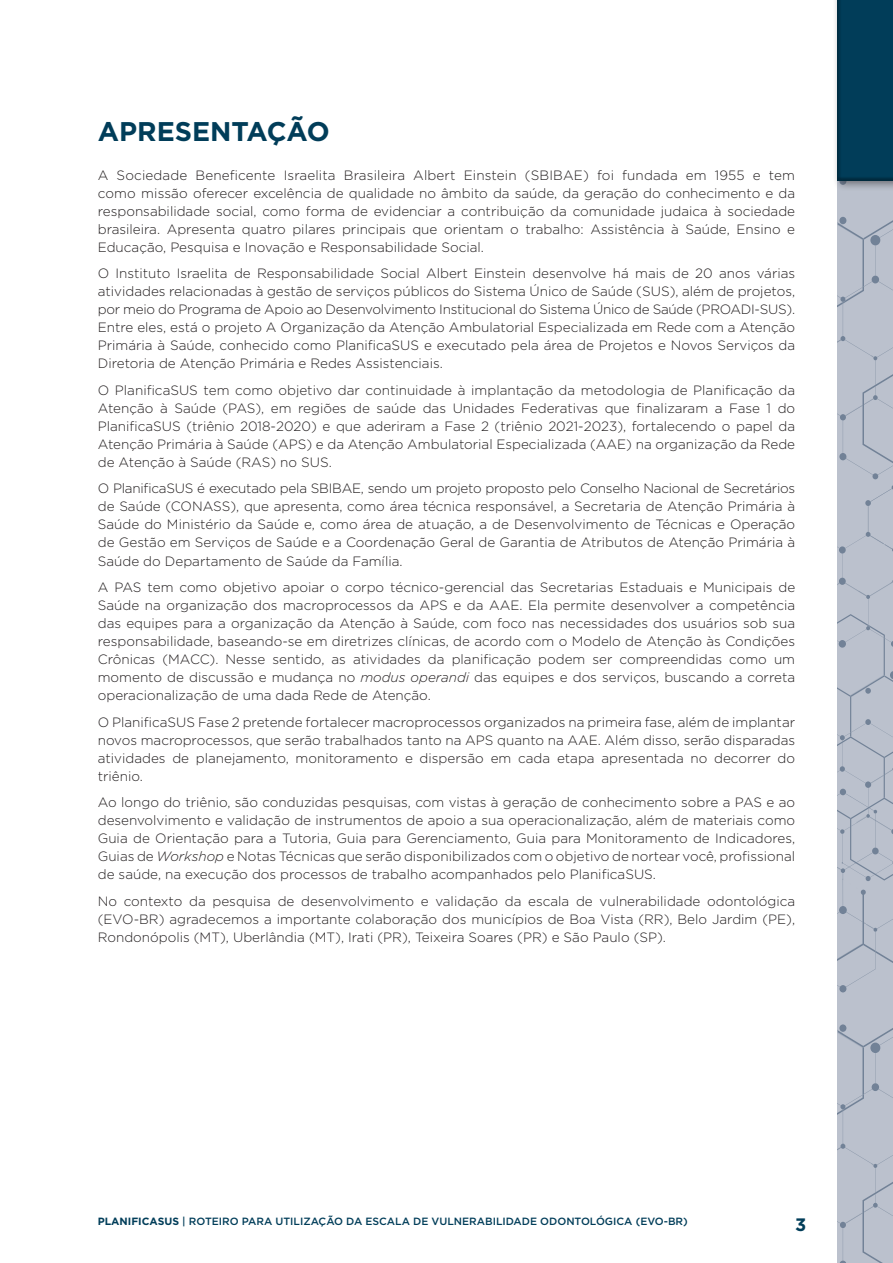
<style>
.page{position:relative;width:893px;height:1263px;background:#fff}
.page>*{position:absolute;margin:0;border:0;box-sizing:border-box;transform-origin:0 0}
.Título{font:700 27px "Gotham";color:#013d59}
.t1{font:700 18px "Gotham";color:#013d59}
.Texto{font:300 13.5px/18px "Gotham";color:#231f20;text-align:justify}
.t2{font:500 10.5px "Gotham";color:#013d59}
.s1{font-style:italic}
.s2{font-weight:700}
</style>
<div class="page">
<svg style="left:838px;top:192px;width:55px;height:287px;background:#b7bdca"></svg>
<svg style="left:838px;top:485px;width:55px;height:778px;background:#b6bcc9"></svg>
<div style="left:832px;top:0;width:61px;height:192px;background:#231f20;opacity:.5"></div>
<div style="left:836px;top:0;width:57px;height:182px;background:#231f20;opacity:.35"></div>
<p class="Título" style="left:98px;top:113px;width:233px">APRESENTAÇÃO</p>
<p class="Texto" style="left:98px;top:166px;width:699px">A Sociedade Beneficente Israelita Brasileira Albert Einstein (SBIBAE) foi fundada em 1955 e tem como missão oferecer excelência de qualidade no âmbito da saúde, da geração do conhecimento e da responsabilidade social, como forma de evidenciar a contribuição da comunidade judaica à sociedade brasileira. Apresenta quatro pilares principais que orientam o trabalho: Assistência à Saúde, Ensino e Educação, Pesquisa e Inovação e Responsabilidade Social.</p>
<p class="Texto" style="left:98px;top:264px;width:699px">O Instituto Israelita de Responsabilidade Social Albert Einstein desenvolve há mais de 20 anos várias atividades relacionadas à gestão de serviços públicos do Sistema Único de Saúde (SUS), além de projetos, por meio do Programa de Apoio ao Desenvolvimento Institucional do Sistema Único de Saúde (PROADI-SUS).<br>Entre eles, está o projeto A Organização da Atenção Ambulatorial Especializada em Rede com a Atenção Primária à Saúde, conhecido como PlanificaSUS e executado pela área de Projetos e Novos Serviços da Diretoria de Atenção Primária e Redes Assistenciais.</p>
<p class="Texto" style="left:98px;top:381px;width:699px">O PlanificaSUS tem como objetivo dar continuidade à implantação da metodologia de Planificação da Atenção à Saúde (PAS), em regiões de saúde das Unidades Federativas que finalizaram a Fase 1 do PlanificaSUS (triênio 2018-2020) e que aderiram a Fase 2 (triênio 2021-2023), fortalecendo o papel da Atenção Primária à Saúde (APS) e da Atenção Ambulatorial Especializada (AAE) na organização da Rede de Atenção à Saúde (RAS) no SUS.</p>
<p class="Texto" style="left:98px;top:479px;width:699px">O PlanificaSUS é executado pela SBIBAE, sendo um projeto proposto pelo Conselho Nacional de Secretários de Saúde (CONASS), que apresenta, como área técnica responsável, a Secretaria de Atenção Primária à Saúde do Ministério da Saúde e, como área de atuação, a de Desenvolvimento de Técnicas e Operação de Gestão em Serviços de Saúde e a Coordenação Geral de Garantia de Atributos de Atenção Primária à Saúde do Departamento de Saúde da Família.</p>
<p class="Texto" style="left:98px;top:578px;width:699px">A PAS tem como objetivo apoiar o corpo técnico-gerencial das Secretarias Estaduais e Municipais de Saúde na organização dos macroprocessos da APS e da AAE. Ela permite desenvolver a competência das equipes para a organização da Atenção à Saúde, com foco nas necessidades dos usuários sob sua responsabilidade, baseando-se em diretrizes clínicas, de acordo com o Modelo de Atenção às Condições Crônicas (MACC). Nesse sentido, as atividades da planificação podem ser compreendidas como um momento de discussão e mudança no <span class="s1">modus operandi</span> das equipes e dos serviços, buscando a correta operacionalização de uma dada Rede de Atenção.</p>
<p class="Texto" style="left:98px;top:712px;width:699px">O PlanificaSUS Fase 2 pretende fortalecer macroprocessos organizados na primeira fase, além de implantar novos macroprocessos, que serão trabalhados tanto na APS quanto na AAE. Além disso, serão disparadas atividades de planejamento, monitoramento e dispersão em cada etapa apresentada no decorrer do triênio.</p>
<p class="Texto" style="left:98px;top:793px;width:699px">Ao longo do triênio, são conduzidas pesquisas, com vistas à geração de conhecimento sobre a PAS e ao desenvolvimento e validação de instrumentos de apoio a sua operacionalização, além de materiais como Guia de Orientação para a Tutoria, Guia para Gerenciamento, Guia para Monitoramento de Indicadores, Guias de <span class="s1">Workshop</span> e Notas Técnicas que serão disponibilizados com o objetivo de nortear você, profissional de saúde, na execução dos processos de trabalho acompanhados pelo PlanificaSUS.</p>
<p class="Texto" style="left:98px;top:891px;width:699px">No contexto da pesquisa de desenvolvimento e validação da escala de vulnerabilidade odontológica (EVO-BR) agradecemos a importante colaboração dos municípios de Boa Vista (RR), Belo Jardim (PE), Rondonópolis (MT), Uberlândia (MT), Irati (PR), Teixeira Soares (PR) e São Paulo (SP).</p>
<p class="t2" style="left:98px;top:1214px;width:591px"><span class="s2">PLANIFICASUS</span> | ROTEIRO PARA UTILIZAÇÃO DA ESCALA DE VULNERABILIDADE ODONTOLÓGICA (EVO-BR)</p>
<h2 class="t1" style="left:795px;top:1212px;width:13px">3</h2>
</div>
